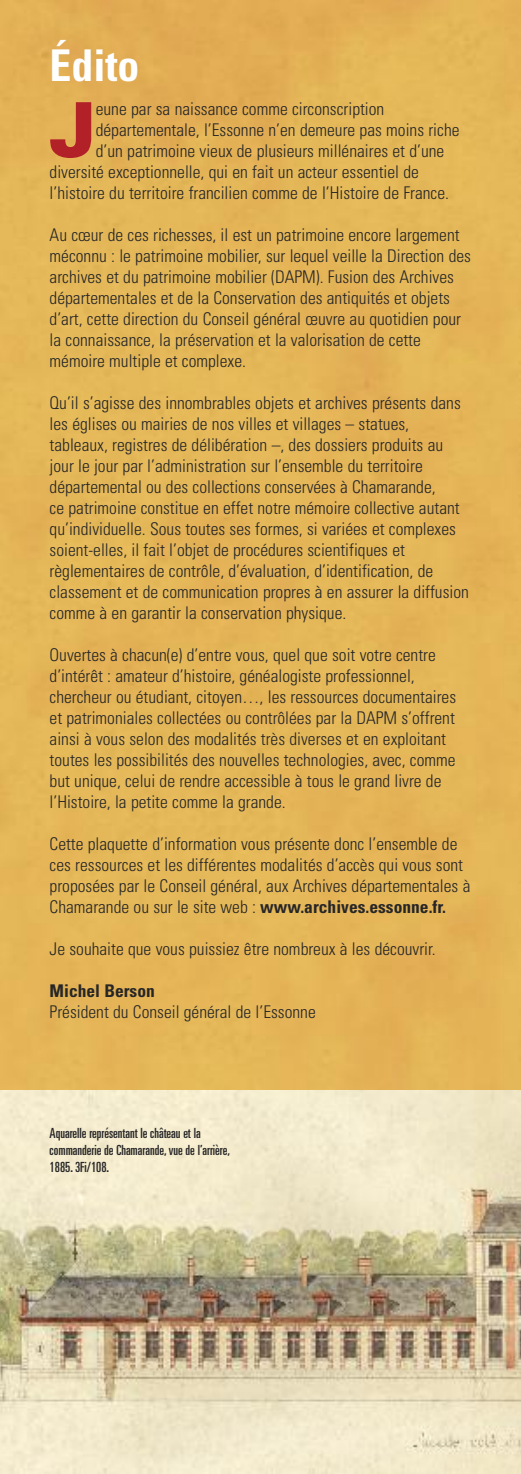
<style>
.page{position:relative;width:521px;height:1474px;background:#fff}
.page>*{position:absolute;margin:0;border:0;box-sizing:border-box;transform-origin:0 0}
.t1{font:900 75.6px "Univers";color:#b12127}
.t2{font:700 condensed 43.75px "Univers";color:#fff}
.t3{font:300 condensed 17.5px/21px "Univers";color:#272627}
.t4{font:700 condensed 17.5px "Univers";color:#272627}
.t5{font:ultra-condensed 14px/16.8px "Univers";color:#272627}
.s1{font-weight:700}
</style>
<div class="page">
<div style="left:0;top:0;width:521px;height:1090px;background:#e4b658"></div>
<img style="left:0;top:1090px;width:521px;height:383px">
<h2 class="t2" style="left:50px;top:50px;width:91px">Édito</h2>
<h1 class="t1" style="left:50px;top:102px;width:48px">J</h1>
<p class="t3" style="left:96px;top:100px;width:290px">eune par sa naissance comme circonscription</p>
<p class="t3" style="left:96px;top:121px;width:365px">départementale, l’Essonne n’en demeure pas moins riche</p>
<p class="t3" style="left:96px;top:142px;width:350px">d’un patrimoine vieux de plusieurs millénaires et d’une</p>
<p class="t3" style="left:50px;top:163px;width:371px">diversité exceptionnelle, qui en fait un acteur essentiel de</p>
<p class="t3" style="left:50px;top:184px;width:401px">l’histoire du territoire francilien comme de l’Histoire de France.</p>
<p class="t3" style="left:50px;top:226px;width:423px">Au cœur de ces richesses, il est un patrimoine encore largement méconnu : le patrimoine mobilier, sur lequel veille la Direction des archives et du patrimoine mobilier (DAPM). Fusion des Archives départementales et de la Conservation des antiquités et objets d’art, cette direction du Conseil général œuvre au quotidien pour la connaissance, la préservation et la valorisation de cette mémoire multiple et complexe.</p>
<p class="t3" style="left:50px;top:394px;width:421px">Qu’il s’agisse des innombrables objets et archives présents dans les églises ou mairies de nos villes et villages – statues, tableaux, registres de délibération –, des dossiers produits au jour le jour par l’administration sur l’ensemble du territoire départemental ou des collections conservées à Chamarande,<br>ce patrimoine constitue en effet notre mémoire collective autant qu’individuelle. Sous toutes ses formes, si variées et complexes soient-elles, il fait l’objet de procédures scientifiques et règlementaires de contrôle, d’évaluation, d’identification, de classement et de communication propres à en assurer la diffusion comme à en garantir la conservation physique.</p>
<p class="t3" style="left:50px;top:646px;width:408px">Ouvertes à chacun(e) d’entre vous, quel que soit votre centre d’intérêt : amateur d’histoire, généalogiste professionnel, chercheur ou étudiant, citoyen…, les ressources documentaires et patrimoniales collectées ou contrôlées par la DAPM s’offrent ainsi à vous selon des modalités très diverses et en exploitant toutes les possibilités des nouvelles technologies, avec, comme but unique, celui de rendre accessible à tous le grand livre de l’Histoire, la petite comme la grande.</p>
<p class="t3" style="left:50px;top:835px;width:422px">Cette plaquette d’information vous présente donc l’ensemble de ces ressources et les différentes modalités d’accès qui vous sont proposées par le Conseil général, aux Archives départementales à Chamarande ou sur le site web : <span class="s1">www.archives.essonne.fr.</span></p>
<p class="t3" style="left:50px;top:940px;width:387px">Je souhaite que vous puissiez être nombreux à les découvrir.</p>
<p class="t4" style="left:50px;top:984px;width:107px">Michel Berson</p>
<p class="t3" style="left:50px;top:1003px;width:268px">Président du Conseil général de l’Essonne</p>
<p class="t5" style="left:50px;top:1125px;width:182px">Aquarelle représentant le château et la commanderie de Chamarande,vue de l’arrière,<br>1885.3Fi/108.</p>
</div>
